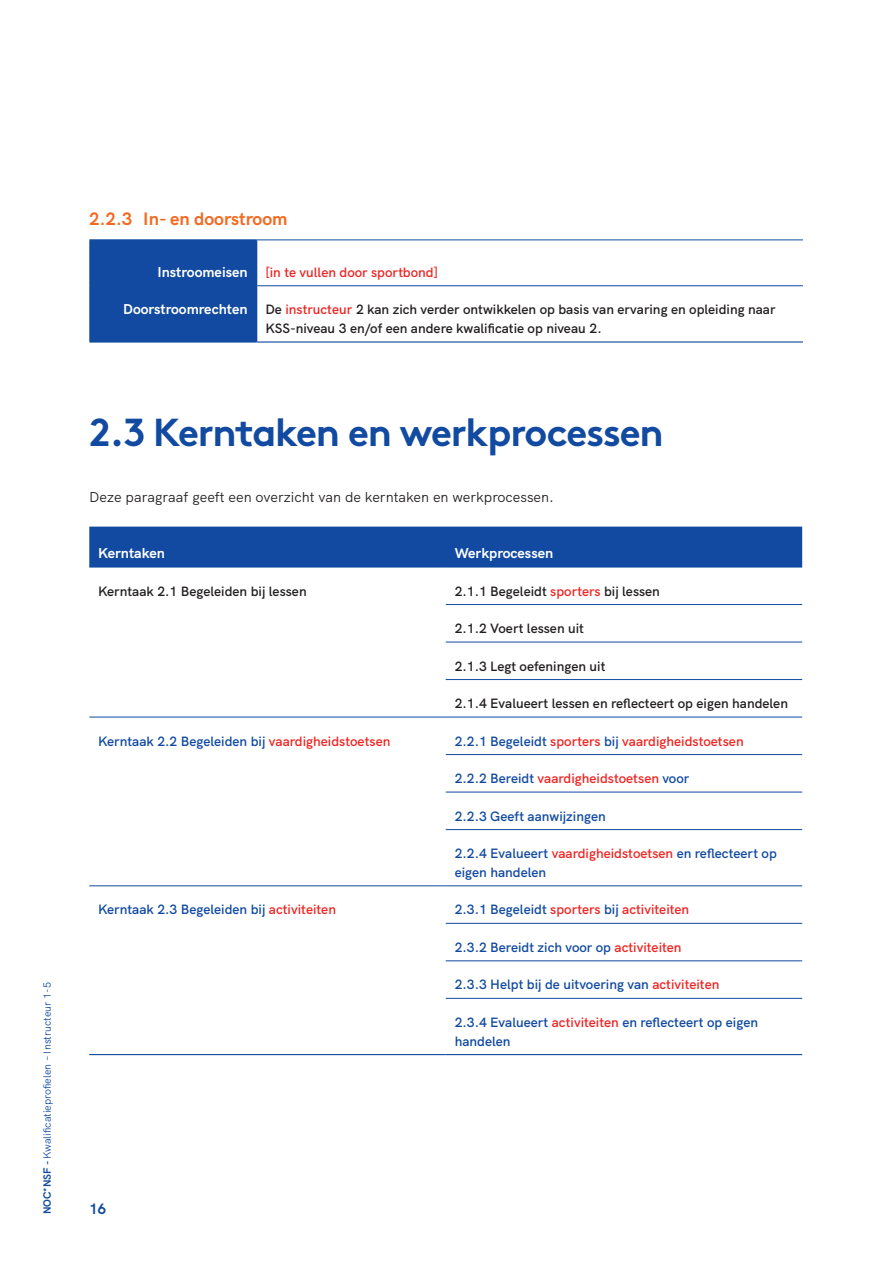
<style>
.page{position:relative;width:893px;height:1263px;background:#fff}
.page>*{position:absolute;margin:0;border:0;box-sizing:border-box;transform-origin:0 0}
.t1{font:700 39px "Brown";letter-spacing:-.03em;color:#114aa0}
.t2{font:700 18px "HK Grotesk";color:#f36921}
.t3{font:700 15px "HK Grotesk";color:#114aa0}
.t4{font:14.25px "HK Grotesk";color:#231f20}
.t5{font:700 14.25px "HK Grotesk";color:#fff}
.t6{font:600 13.5px/18.8px "HK Grotesk";color:#114aa0}
.t7{font:600 13.5px/18.8px "HK Grotesk";color:#231f20}
.t8{font:600 13.5px "HK Grotesk";color:#ee2624}
.t9{font:10.5px "HK Grotesk";color:#114aa0}
.s1{font-weight:700}
.s2{color:#ee2624}
.s3{color:#114aa0}
</style>
<div class="page">
<div style="left:91px;top:240px;width:165px;height:101px;background:#114aa0"></div>
<hr style="left:257px;top:240px;width:546px;height:1px;background:#114aa0">
<hr style="left:89px;top:239px;width:168px;height:1px;background:#114aa0">
<hr style="left:89px;top:240px;width:2px;height:46px;background:#114aa0">
<hr style="left:256px;top:240px;width:1px;height:46px;background:#114aa0">
<hr style="left:257px;top:285px;width:546px;height:1px;background:#114aa0">
<hr style="left:257px;top:341px;width:546px;height:2px;background:#114aa0">
<hr style="left:91px;top:285px;width:165px;height:1px;background:#114aa0">
<hr style="left:89px;top:341px;width:168px;height:2px;background:#114aa0">
<hr style="left:89px;top:286px;width:2px;height:55px;background:#114aa0">
<hr style="left:256px;top:286px;width:1px;height:55px;background:#114aa0">
<div style="left:89px;top:527px;width:713px;height:40px;background:#114aa0"></div>
<hr style="left:89px;top:1054px;width:357px;height:1px;background:#114aa0">
<hr style="left:89px;top:567px;width:357px;height:1px;background:#114aa0">
<hr style="left:446px;top:567px;width:356px;height:1px;background:#114aa0">
<hr style="left:446px;top:604px;width:356px;height:1px;background:#114aa0">
<hr style="left:89px;top:885px;width:357px;height:1px;background:#114aa0">
<hr style="left:446px;top:642px;width:356px;height:1px;background:#114aa0">
<hr style="left:446px;top:998px;width:356px;height:1px;background:#114aa0">
<hr style="left:446px;top:1054px;width:356px;height:1px;background:#114aa0">
<hr style="left:446px;top:679px;width:356px;height:1px;background:#114aa0">
<hr style="left:89px;top:717px;width:357px;height:1px;background:#114aa0">
<hr style="left:446px;top:717px;width:356px;height:1px;background:#114aa0">
<hr style="left:446px;top:754px;width:356px;height:1px;background:#114aa0">
<hr style="left:446px;top:792px;width:356px;height:1px;background:#114aa0">
<hr style="left:446px;top:829px;width:356px;height:1px;background:#114aa0">
<hr style="left:446px;top:885px;width:356px;height:1px;background:#114aa0">
<hr style="left:446px;top:923px;width:356px;height:1px;background:#114aa0">
<hr style="left:446px;top:960px;width:356px;height:1px;background:#114aa0">
<p class="t9" style="left:39px;top:1214px;width:234px;rotate:-90deg"><span class="s1">NOC*NSF -</span> Kwalificatieprofielen – Instructeur 1-5</p>
<h2 class="t2" style="left:89px;top:205px;width:200px">2.2.3 In- en doorstroom</h2>
<p class="t5" style="left:157px;top:261px;width:92px">Instroomeisen</p>
<p class="t8" style="left:265px;top:262px;width:174px">[in te vullen door sportbond]</p>
<p class="t5" style="left:123px;top:298px;width:126px">Doorstroomrechten</p>
<p class="t7" style="left:265px;top:299px;width:512px">De <span class="s2">instructeur</span> 2 kan zich verder ontwikkelen op basis van ervaring en opleiding naar<br>KSS-niveau 3 en/of een andere kwalificatie op niveau 2.</p>
<h1 class="t1" style="left:89px;top:400px;width:576px">2.3 Kerntaken en werkprocessen</h1>
<p class="t4" style="left:89px;top:486px;width:466px">Deze paragraaf geeft een overzicht van de kerntaken en werkprocessen.</p>
<p class="t5" style="left:98px;top:542px;width:68px">Kerntaken</p>
<p class="t5" style="left:455px;top:542px;width:100px">Werkprocessen</p>
<p class="t7" style="left:98px;top:580px;width:210px">Kerntaak 2.1 Begeleiden bij lessen</p>
<p class="t7" style="left:455px;top:580px;width:207px">2.1.1 Begeleidt <span class="s2">sporters</span> bij lessen</p>
<p class="t7" style="left:455px;top:618px;width:131px">2.1.2 Voert lessen uit</p>
<p class="t7" style="left:455px;top:655px;width:152px">2.1.3 Legt oefeningen uit</p>
<p class="t7" style="left:455px;top:693px;width:335px">2.1.4 Evalueert lessen en reflecteert op eigen handelen</p>
<p class="t6" style="left:98px;top:730px;width:294px">Kerntaak 2.2 Begeleiden bij <span class="s2">vaardigheidstoetsen</span></p>
<p class="t8" style="left:455px;top:730px;width:291px"><span class="s3">2.2.1 Begeleidt</span> sporters <span class="s3">bij</span> vaardigheidstoetsen</p>
<p class="t8" style="left:455px;top:768px;width:236px"><span class="s3">2.2.2 Bereidt</span> vaardigheidstoetsen <span class="s3">voor</span></p>
<p class="t6" style="left:455px;top:805px;width:153px">2.2.3 Geeft aanwijzingen</p>
<p class="t6" style="left:455px;top:843px;width:324px">2.2.4 Evalueert <span class="s2">vaardigheidstoetsen</span> en reflecteert op eigen handelen</p>
<p class="t6" style="left:98px;top:899px;width:239px">Kerntaak 2.3 Begeleiden bij <span class="s2">activiteiten</span></p>
<p class="t8" style="left:455px;top:899px;width:236px"><span class="s3">2.3.1 Begeleidt</span> sporters <span class="s3">bij</span> activiteiten</p>
<p class="t6" style="left:455px;top:937px;width:228px">2.3.2 Bereidt zich voor op <span class="s2">activiteiten</span></p>
<p class="t6" style="left:455px;top:974px;width:266px">2.3.3 Helpt bij de uitvoering van <span class="s2">activiteiten</span></p>
<p class="t6" style="left:455px;top:1012px;width:305px">2.3.4 Evalueert <span class="s2">activiteiten</span> en reflecteert op eigen handelen</p>
<p class="t3" style="left:89px;top:1197px;width:19px">16</p>
</div>
